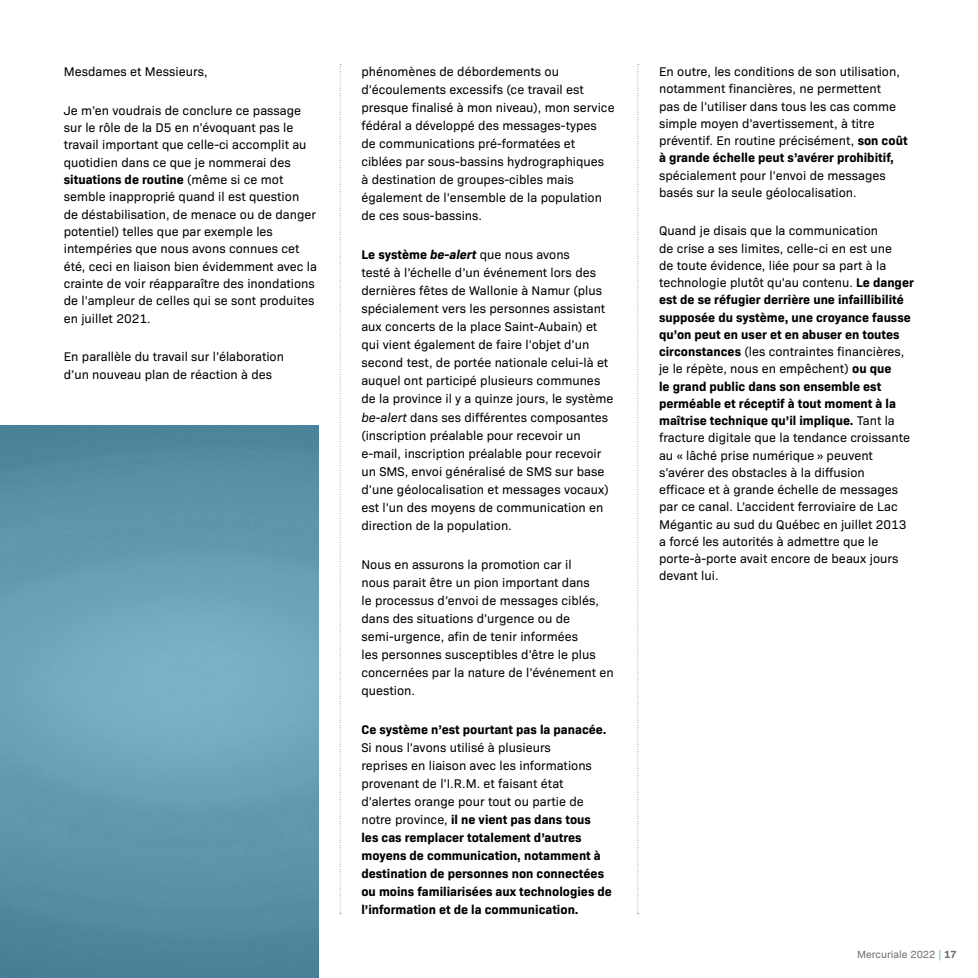
<style>
.page{position:relative;width:978px;height:978px;background:#fff}
.page>*{position:absolute;margin:0;border:0;box-sizing:border-box;transform-origin:0 0}
.t1{font:12.75px/18px "Bio Sans";color:#000}
.t2{font:700 12.75px/18px "Bio Sans";color:#000}
.t3{font:10.5px "Bio Sans";color:#706f6f}
.s1{font-weight:700}
.s2{font-weight:700;font-style:italic}
.s3{font-style:italic}
.s4{font-weight:400}
.s5{color:#72a8c0}
</style>
<div class="page">
<svg style="left:637px;top:64px;width:2px;height:850px"></svg>
<svg style="left:340px;top:64px;width:1px;height:850px"></svg>
<svg style="left:0;top:425px;width:319px;height:553px;background:#6298b0"></svg>
<p class="t1" style="left:64px;top:62px;width:145px">Mesdames et Messieurs,</p>
<p class="t1" style="left:64px;top:101px;width:255px;line-height:17.4px">Je m’en voudrais de conclure ce passage sur le rôle de la D5 en n’évoquant pas le travail important que celle-ci accomplit au quotidien dans ce que je nommerai des <span class="s1">situations de routine</span> (même si ce mot semble inapproprié quand il est question<br>de déstabilisation, de menace ou de danger potentiel) telles que par exemple les intempéries que nous avons connues cet été, ceci en liaison bien évidemment avec la crainte de voir réapparaître des inondations de l’ampleur de celles qui se sont produites en juillet 2021.</p>
<p class="t1" style="left:64px;top:347px;width:222px;line-height:17.4px">En parallèle du travail sur l’élaboration d’un nouveau plan de réaction à des</p>
<p class="t1" style="left:361px;top:62px;width:255px">phénomènes de débordements ou d’écoulements excessifs (ce travail est presque finalisé à mon niveau), mon service fédéral a développé des messages-types<br>de communications pré-formatées et ciblées par sous-bassins hydrographiques<br>à destination de groupes-cibles mais également de l’ensemble de la population de ces sous-bassins.</p>
<p class="t1" style="left:361px;top:245px;width:254px"><span class="s1">Le système</span> <span class="s2">be-alert</span> que nous avons<br>testé à l’échelle d’un événement lors des dernières fêtes de Wallonie à Namur (plus spécialement vers les personnes assistant aux concerts de la place Saint-Aubain) et qui vient également de faire l’objet d’un second test, de portée nationale celui-là et auquel ont participé plusieurs communes de la province il y a quinze jours, le système <span class="s3">be-alert</span> dans ses différentes composantes (inscription préalable pour recevoir un e-mail, inscription préalable pour recevoir un SMS, envoi généralisé de SMS sur base d’une géolocalisation et messages vocaux) est l’un des moyens de communication en direction de la population.</p>
<p class="t1" style="left:361px;top:554px;width:254px">Nous en assurons la promotion car il<br>nous parait être un pion important dans<br>le processus d’envoi de messages ciblés, dans des situations d’urgence ou de semi-urgence, afin de tenir informées<br>les personnes susceptibles d’être le plus concernées par la nature de l’événement en question.</p>
<p class="t2" style="left:361px;top:720px;width:247px">Ce système n’est pourtant pas la panacée.</p>
<p class="t2" style="left:361px;top:738px;width:252px"><span class="s4">Si nous l’avons utilisé à plusieurs<br>reprises en liaison avec les informations provenant de l’I.R.M. et faisant état d’alertes orange pour tout ou partie de notre province,</span> il ne vient pas dans tous<br>les cas remplacer totalement d’autres moyens de communication, notamment à destination de personnes non connectées ou moins familiarisées aux technologies de l’information et de la communication.</p>
<p class="t1" style="left:659px;top:62px;width:250px;line-height:17.2px">En outre, les conditions de son utilisation, notamment financières, ne permettent<br>pas de l’utiliser dans tous les cas comme simple moyen d’avertissement, à titre préventif. En routine précisément, <span class="s1">son coût à grande échelle peut s’avérer prohibitif,</span></p>
<p class="t1" style="left:659px;top:166px;width:228px;line-height:17.2px">spécialement pour l’envoi de messages basés sur la seule géolocalisation.</p>
<p class="t1" style="left:659px;top:221px;width:256px;line-height:17.2px">Quand je disais que la communication<br>de crise a ses limites, celle-ci en est une<br>de toute évidence, liée pour sa part à la technologie plutôt qu’au contenu. <span class="s1">Le danger est de se réfugier derrière une infaillibilité supposée du système, une croyance fausse qu’on peut en user et en abuser en toutes circonstances</span> (les contraintes financières, je le répète, nous en empêchent) <span class="s1">ou que<br>le grand public dans son ensemble est perméable et réceptif à tout moment à la maîtrise technique qu’il implique.</span> Tant la fracture digitale que la tendance croissante au « lâché prise numérique » peuvent s’avérer des obstacles à la diffusion efficace et à grande échelle de messages par ce canal. L’accident ferroviaire de Lac Mégantic au sud du Québec en juillet 2013 a forcé les autorités à admettre que le porte-à-porte avait encore de beaux jours devant lui.</p>
<p class="t3" style="left:857px;top:947px;width:101px">Mercuriale 2022 <span class="s5">|</span> <span class="s1">17</span></p>
</div>
